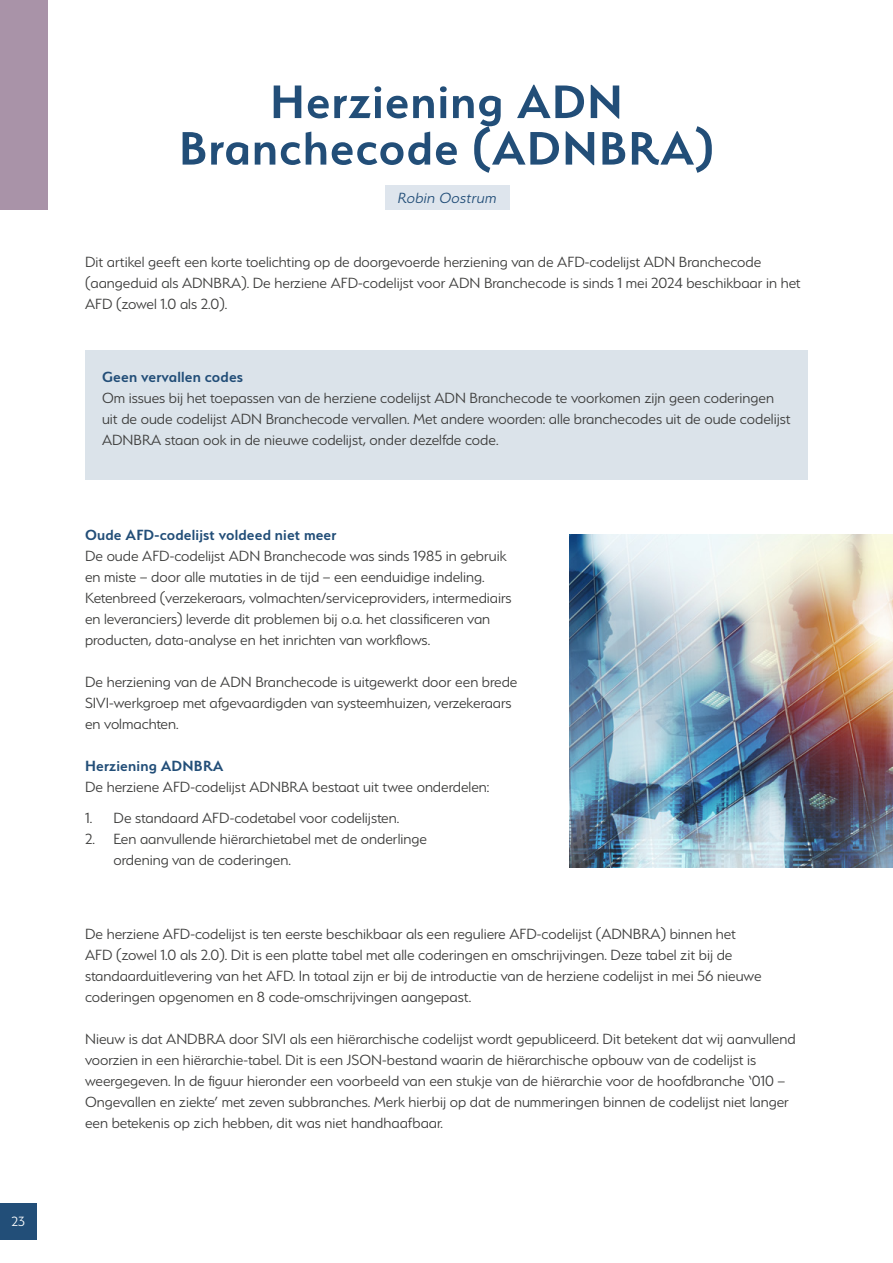
<style>
.page{position:relative;width:893px;height:1263px;background:#fff}
.page>*{position:absolute;margin:0;border:0;box-sizing:border-box;transform-origin:0 0}
.t1{font:600 52.5px/46.5px "Serenity";letter-spacing:.02em;color:#224e78;text-align:center}
.t2{font:300 16.5px/21px "Serenity";color:#3c3c3b}
.t3{font:600 16.5px "Serenity";letter-spacing:.01em;color:#224e78}
.t4{font:italic 300 16.5px "Serenity";color:#224e78}
.t5{font:300 15px "Serenity";color:#fff}
</style>
<div class="page">
<div style="left:0;top:1203px;width:37px;height:37px;background:#224e78"></div>
<div style="left:385px;top:185px;width:124px;height:24px;background:#dee5ed"></div>
<div style="left:0;top:0;width:47px;height:210px;background:#a993a8"></div>
<div style="left:85px;top:350px;width:723px;height:129px;background:#dbe3ea"></div>
<img style="left:570px;top:535px;width:323px;height:332px">
<p class="t5" style="left:12px;top:1213px;width:15px">23</p>
<h1 class="t1" style="left:179px;top:78px;width:536px">Herziening ADN<br>Branchecode (ADNBRA)</h1>
<p class="t4" style="left:397px;top:189px;width:103px">Robin Oostrum</p>
<p class="t2" style="left:85px;top:251px;width:717px">Dit artikel geeft een korte toelichting op de doorgevoerde herziening van de AFD-codelijst ADN Branchecode (aangeduid als ADNBRA). De herziene AFD-codelijst voor ADN Branchecode is sinds 1 mei 2024 beschikbaar in het<br>AFD (zowel 1.0 als 2.0).</p>
<p class="t3" style="left:102px;top:368px;width:143px">Geen vervallen codes</p>
<p class="t2" style="left:102px;top:388px;width:690px">Om issues bij het toepassen van de herziene codelijst ADN Branchecode te voorkomen zijn geen coderingen uit de oude codelijst ADN Branchecode vervallen. Met andere woorden: alle branchecodes uit de oude codelijst<br>ADNBRA staan ook in de nieuwe codelijst, onder dezelfde code.</p>
<p class="t3" style="left:85px;top:526px;width:253px">Oude AFD-codelijst voldeed niet meer</p>
<p class="t2" style="left:85px;top:545px;width:428px">De oude AFD-codelijst ADN Branchecode was sinds 1985 in gebruik en miste – door alle mutaties in de tijd – een eenduidige indeling.<br>Ketenbreed (verzekeraars, volmachten/serviceproviders, intermediairs en leveranciers) leverde dit problemen bij o.a. het classificeren van producten, data-analyse en het inrichten van workflows.</p>
<p class="t2" style="left:85px;top:671px;width:434px">De herziening van de ADN Branchecode is uitgewerkt door een brede<br>SIVI-werkgroep met afgevaardigden van systeemhuizen, verzekeraars en volmachten.</p>
<p class="t3" style="left:85px;top:757px;width:140px">Herziening ADNBRA</p>
<p class="t2" style="left:85px;top:776px;width:406px">De herziene AFD-codelijst ADNBRA bestaat uit twee onderdelen:</p>
<p class="t2" style="left:85px;top:808px;width:316px">1. De standaard AFD-codetabel voor codelijsten.</p>
<p class="t2" style="left:114px;top:829px;width:315px;text-indent:-28px">2. Een aanvullende hiërarchietabel met de onderlinge ordening van de coderingen.</p>
<p class="t2" style="left:85px;top:923px;width:678px">De herziene AFD-codelijst is ten eerste beschikbaar als een reguliere AFD-codelijst (ADNBRA) binnen het AFD (zowel 1.0 als 2.0). Dit is een platte tabel met alle coderingen en omschrijvingen. Deze tabel zit bij de standaarduitlevering van het AFD. In totaal zijn er bij de introductie van de herziene codelijst in mei 56 nieuwe coderingen opgenomen en 8 code-omschrijvingen aangepast.</p>
<p class="t2" style="left:85px;top:1028px;width:712px">Nieuw is dat ANDBRA door SIVI als een hiërarchische codelijst wordt gepubliceerd. Dit betekent dat wij aanvullend voorzien in een hiërarchie-tabel. Dit is een JSON-bestand waarin de hiërarchische opbouw van de codelijst is weergegeven. In de figuur hieronder een voorbeeld van een stukje van de hiërarchie voor de hoofdbranche ‘010 – Ongevallen en ziekte’ met zeven subbranches. Merk hierbij op dat de nummeringen binnen de codelijst niet langer een betekenis op zich hebben, dit was niet handhaafbaar.</p>
</div>
